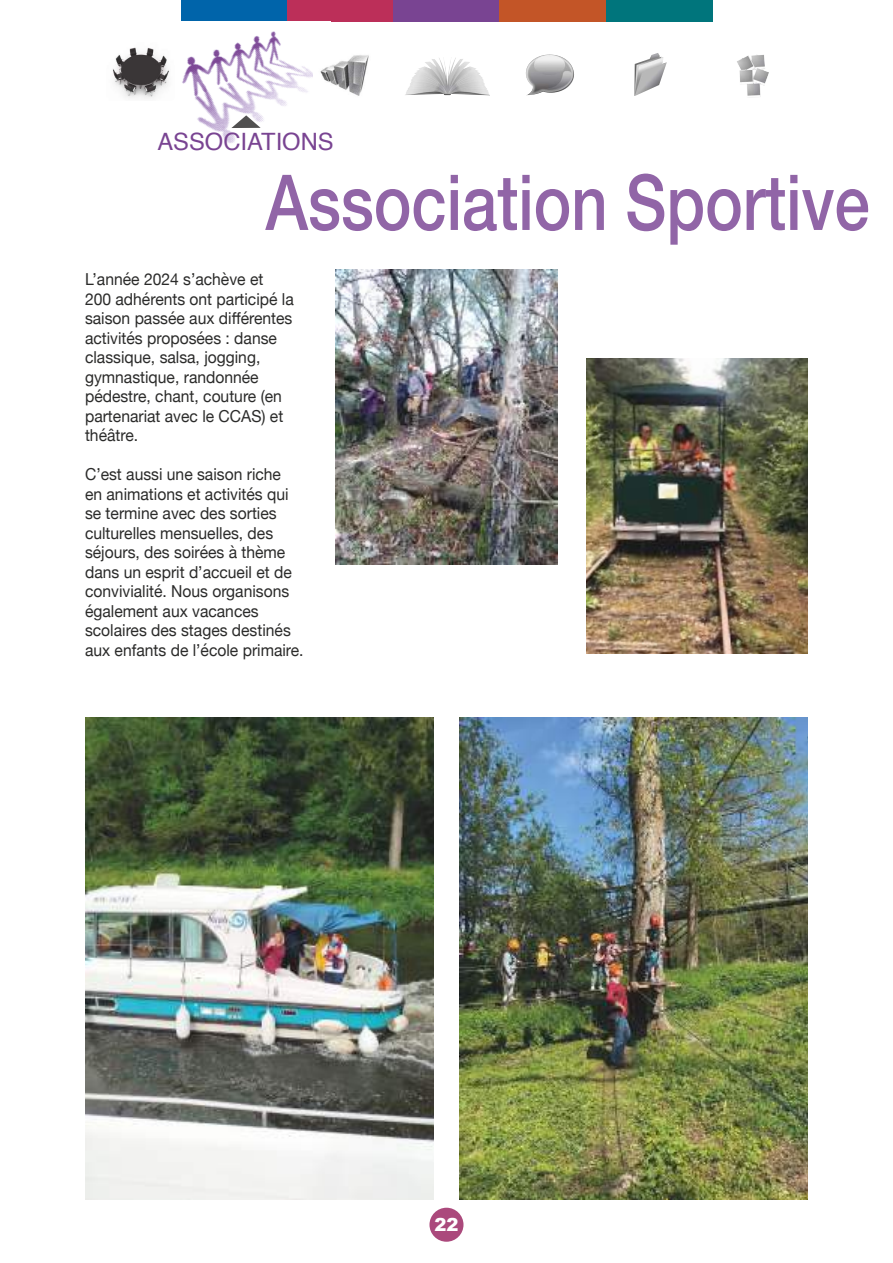
<style>
.page{position:relative;width:893px;height:1263px;background:#fff}
.page>*{position:absolute;margin:0;border:0;box-sizing:border-box;transform-origin:0 0}
.t1{font:500 77.1px "Helvetica Neue";color:#9165a7;scale:.82 1}
.t2{font:23.85px "Helvetica";color:#794492}
.t3{font:900 18px "Arial";color:#fff}
.t4{font:16.5px/19.5px "Helvetica Neue";color:#2b2b2a;scale:.95 1}
</style>
<div class="page">
<div style="left:429px;top:1208px;width:34px;height:34px;background:#ab497c;border-radius:50%"></div>
<img style="left:336px;top:269px;width:221px;height:295px">
<img style="left:85px;top:717px;width:349px;height:482px">
<img style="left:587px;top:359px;width:221px;height:294px">
<img style="left:459px;top:717px;width:349px;height:482px">
<img style="left:112px;top:47px;width:57px;height:52px">
<img style="left:330px;top:55px;width:39px;height:41px">
<img style="left:443px;top:61px;width:8px;height:25px">
<img style="left:526px;top:55px;width:23px;height:19px">
<img style="left:634px;top:53px;width:23px;height:43px">
<img style="left:738px;top:55px;width:18px;height:6px">
<div style="left:181px;top:0;width:112px;height:21px;background:#0064aa"></div>
<div style="left:287px;top:0;width:113px;height:21px;background:#bc2f59"></div>
<div style="left:393px;top:0;width:113px;height:21px;background:#794492"></div>
<div style="left:500px;top:0;width:112px;height:21px;background:#c35527"></div>
<div style="left:606px;top:0;width:106px;height:21px;background:#00757c"></div>
<img style="left:182px;top:31px;width:148px;height:112px">
<svg style="left:231px;top:115px;width:30px;height:13px"></svg>
<h2 class="t2" style="left:157px;top:123px;width:178px">ASSOCIATIONS</h2>
<h1 class="t1" style="left:266px;top:140px;width:738px">Association Sportive</h1>
<p class="t4" style="left:85px;top:270px;width:221px">L’année 2024 s’achève et<br>200 adhérents ont participé la saison passée aux différentes activités proposées : danse classique, salsa, jogging, gymnastique, randonnée pédestre, chant, couture (en partenariat avec le CCAS) et théâtre.</p>
<p class="t4" style="left:85px;top:465px;width:232px">C’est aussi une saison riche<br>en animations et activités qui se termine avec des sorties culturelles mensuelles, des séjours, des soirées à thème dans un esprit d’accueil et de convivialité. Nous organisons également aux vacances scolaires des stages destinés aux enfants de l’école primaire.</p>
<p class="t3" style="left:434px;top:1212px;width:26px">22</p>
</div>
